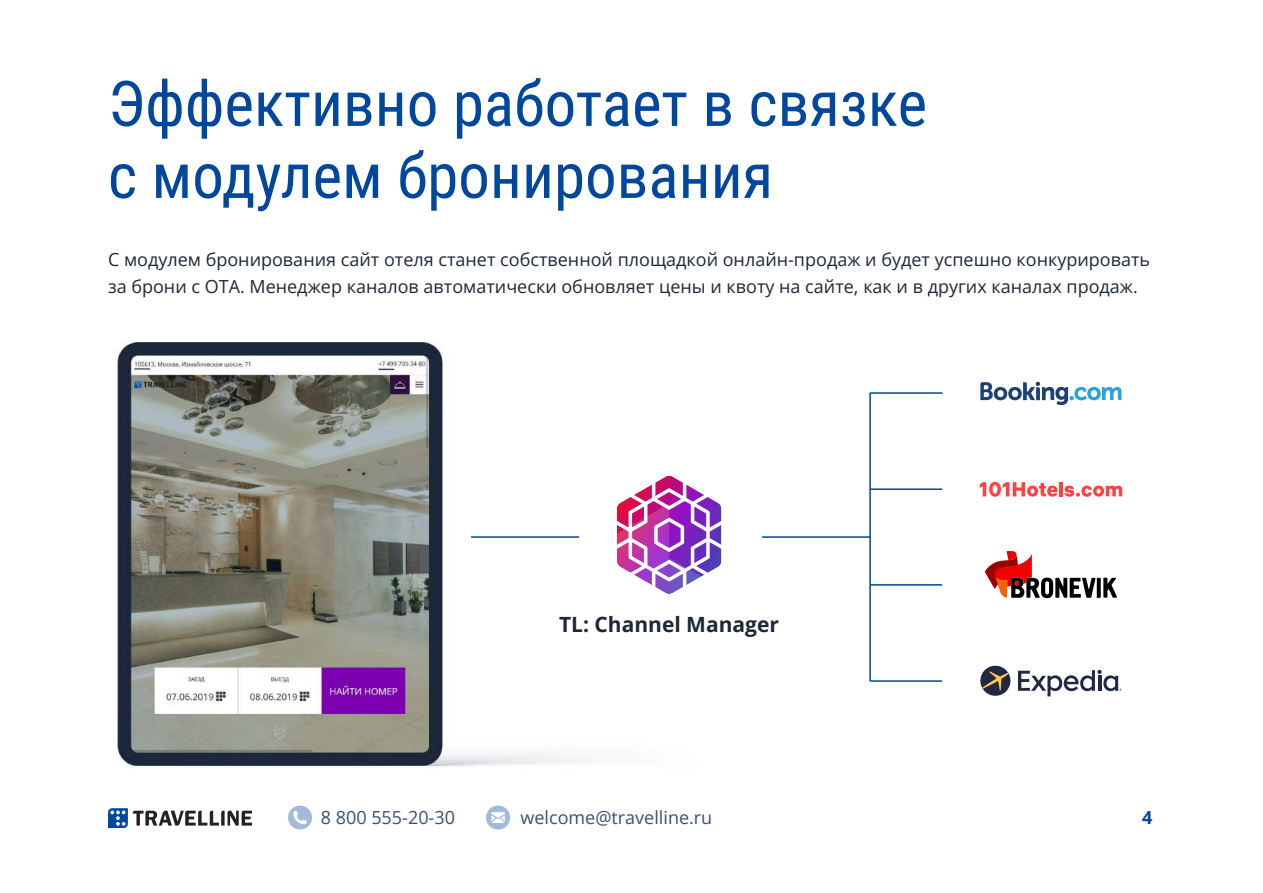
<style>
.page{position:relative;width:1263px;height:893px;background:#fff}
.page>*{position:absolute;margin:0;border:0;box-sizing:border-box;transform-origin:0 0}
.t1{font:63px/72px "Roboto Condensed";color:#00479d}
.t2{font:700 21px "Open Sans";color:#1c2839}
.t3{font:18px/27px "Open Sans";color:#1c2839}
.t4{font:18px "Open Sans";color:#395173}
.t5{font:700 18px "Open Sans";color:#0047a2}
</style>
<div class="page">
<img style="left:115px;top:342px;width:465px;height:426px">
<hr style="left:870px;top:392px;width:72px;height:2px;background:#00479e">
<hr style="left:870px;top:488px;width:72px;height:2px;background:#00479e">
<hr style="left:762px;top:536px;width:108px;height:2px;background:#00479e">
<hr style="left:870px;top:584px;width:72px;height:2px;background:#00479e">
<hr style="left:870px;top:680px;width:72px;height:2px;background:#00479e">
<hr style="left:869px;top:393px;width:2px;height:288px;background:#00479e">
<hr style="left:471px;top:536px;width:108px;height:2px;background:#00479e">
<svg style="left:617px;top:475px;width:105px;height:119px"></svg>
<svg style="left:980px;top:381px;width:141px;height:24px"></svg>
<svg style="left:985px;top:551px;width:132px;height:47px"></svg>
<svg style="left:980px;top:482px;width:77px;height:15px"></svg>
<hr style="left:1059px;top:482px;width:4px;height:14px;background:#ff4141">
<svg style="left:1064px;top:485px;width:58px;height:12px"></svg>
<svg style="left:108px;top:808px;width:144px;height:20px"></svg>
<svg style="left:288px;top:805px;width:24px;height:24px"></svg>
<svg style="left:486px;top:806px;width:24px;height:24px"></svg>
<svg style="left:980px;top:665px;width:31px;height:31px"></svg>
<svg style="left:1018px;top:670px;width:103px;height:26px"></svg>
<h1 class="t1" style="left:108px;top:65px;width:821px">Эффективно работает в связке с модулем бронирования</h1>
<p class="t3" style="left:108px;top:245px;width:1044px">С модулем бронирования сайт отеля станет собственной площадкой онлайн-продаж и будет успешно конкурировать за брони с ОТА. Менеджер каналов автоматически обновляет цены и квоту на сайте, как и в других каналах продаж.</p>
<p class="t2" style="left:559px;top:610px;width:221px">TL: Channel Manager</p>
<p class="t4" style="left:321px;top:805px;width:136px">8 800 555-20-30</p>
<p class="t4" style="left:520px;top:805px;width:193px">welcome@travelline.ru</p>
<p class="t5" style="left:1142px;top:805px;width:12px">4</p>
</div>
